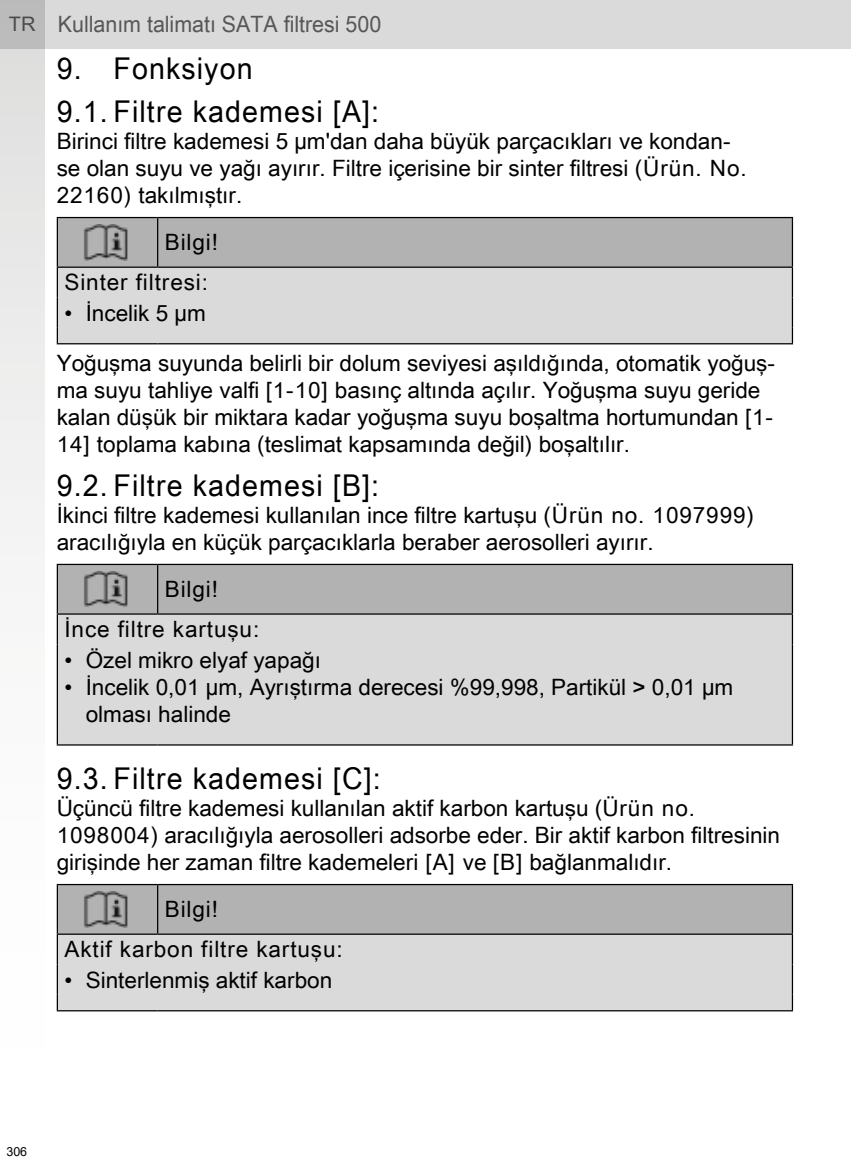
<style>
.page{position:relative;width:851px;height:1170px;background:#fff}
.page>*{position:absolute;margin:0;border:0;box-sizing:border-box;transform-origin:0 0}
.t1{font:30px/43px "Arial Unicode MS";letter-spacing:.04em;color:#000;scale:.95 1}
.t2{font:22.5px/27px "Arial Unicode MS";color:#000}
.t3{font:22.5px/40px "Arial Unicode MS";letter-spacing:.04em;color:#000}
.t4{font:22.5px "Arial Unicode MS";color:#575756;scale:.95 1}
.t5{font:12.5px "Arial";color:#000}
.s1{font-size:20px}
</style>
<div class="page">
<div style="left:0;top:0;width:850px;height:49px;background:#dadada"></div>
<svg style="left:0;top:0;width:44px;height:555px"></svg>
<div style="left:58px;top:297px;width:733px;height:46px;background:#dadada"></div>
<svg style="left:57px;top:218px;width:734px;height:79px;background:#c1c1c1"></svg>
<hr style="left:791px;top:268px;width:2px;height:29px;background:#000">
<hr style="left:57px;top:297px;width:1px;height:31px;background:#000">
<hr style="left:791px;top:297px;width:2px;height:31px;background:#000">
<hr style="left:57px;top:217px;width:101px;height:1px;background:#000">
<hr style="left:57px;top:218px;width:1px;height:48px;background:#000">
<hr style="left:158px;top:217px;width:635px;height:1px;background:#000">
<hr style="left:157px;top:218px;width:1px;height:48px;background:#000">
<hr style="left:791px;top:218px;width:2px;height:48px;background:#000">
<hr style="left:57px;top:266px;width:101px;height:2px;background:#000">
<hr style="left:158px;top:266px;width:635px;height:2px;background:#000">
<svg style="left:57px;top:328px;width:1px;height:15px"></svg>
<svg style="left:791px;top:328px;width:2px;height:15px"></svg>
<hr style="left:57px;top:343px;width:101px;height:1px;background:#000">
<hr style="left:158px;top:343px;width:635px;height:1px;background:#000">
<img style="left:61px;top:225px;width:92px;height:35px">
<div style="left:58px;top:565px;width:733px;height:48px;background:#b3b2b2"></div>
<div style="left:58px;top:614px;width:733px;height:130px;background:#dadada"></div>
<hr style="left:57px;top:614px;width:1px;height:30px;background:#000">
<hr style="left:791px;top:614px;width:2px;height:30px;background:#000">
<hr style="left:57px;top:644px;width:1px;height:85px;background:#000">
<hr style="left:791px;top:644px;width:2px;height:85px;background:#000">
<hr style="left:57px;top:563px;width:101px;height:2px;background:#000">
<hr style="left:57px;top:565px;width:1px;height:48px;background:#000">
<hr style="left:158px;top:563px;width:635px;height:2px;background:#000">
<hr style="left:157px;top:565px;width:1px;height:48px;background:#000">
<hr style="left:791px;top:565px;width:2px;height:48px;background:#000">
<hr style="left:57px;top:613px;width:101px;height:1px;background:#000">
<hr style="left:158px;top:613px;width:635px;height:1px;background:#000">
<svg style="left:57px;top:729px;width:1px;height:15px"></svg>
<svg style="left:791px;top:729px;width:2px;height:15px"></svg>
<hr style="left:57px;top:744px;width:101px;height:1px;background:#000">
<hr style="left:158px;top:744px;width:635px;height:1px;background:#000">
<img style="left:61px;top:571px;width:92px;height:36px">
<div style="left:58px;top:885px;width:733px;height:48px;background:#b3b2b2"></div>
<div style="left:58px;top:934px;width:733px;height:76px;background:#dadada"></div>
<hr style="left:57px;top:934px;width:1px;height:30px;background:#000">
<hr style="left:791px;top:934px;width:2px;height:30px;background:#000">
<hr style="left:57px;top:964px;width:1px;height:30px;background:#000">
<hr style="left:791px;top:964px;width:2px;height:30px;background:#000">
<hr style="left:57px;top:883px;width:101px;height:2px;background:#000">
<hr style="left:57px;top:885px;width:1px;height:48px;background:#000">
<hr style="left:158px;top:883px;width:635px;height:2px;background:#000">
<hr style="left:157px;top:885px;width:1px;height:48px;background:#000">
<hr style="left:791px;top:885px;width:2px;height:48px;background:#000">
<hr style="left:57px;top:933px;width:101px;height:1px;background:#000">
<hr style="left:158px;top:933px;width:635px;height:1px;background:#000">
<svg style="left:57px;top:994px;width:1px;height:16px"></svg>
<svg style="left:791px;top:994px;width:2px;height:16px"></svg>
<hr style="left:57px;top:1010px;width:101px;height:1px;background:#000">
<hr style="left:158px;top:1010px;width:635px;height:1px;background:#000">
<img style="left:61px;top:891px;width:92px;height:36px">
<p class="t4" style="left:9px;top:8px;width:393px"><span class="s1">TR</span> Kullanım talimatı SATA filtresi 500</p>
<h1 class="t1" style="left:57px;top:46px;width:341px">9. Fonksiyon<br>9.1. Filtre kademesi [A]:</h1>
<p class="t2" style="left:57px;top:127px;width:691px">Birinci filtre kademesi 5 µm'dan daha büyük parçacıkları ve kondan&shy;se olan suyu ve yağı ayırır. Filtre içerisine bir sinter filtresi (Ürün. No.<br>22160) takılmıştır.</p>
<p class="t3" style="left:64px;top:222px;width:155px;text-indent:100px">Bilgi!<br>Sinter filtresi:</p>
<p class="t2" style="left:64px;top:299px;width:143px">• İncelik 5 µm</p>
<p class="t2" style="left:57px;top:349px;width:719px">Yoğuşma suyunda belirli bir dolum seviyesi aşıldığında, otomatik yoğuş&shy;ma suyu tahliye valfi [1-10] basınç altında açılır. Yoğuşma suyu geride kalan düşük bir miktara kadar yoğuşma suyu boşaltma hortumundan [1- 14] toplama kabına (teslimat kapsamında değil) boşaltılır.</p>
<h1 class="t1" style="left:57px;top:463px;width:341px">9.2. Filtre kademesi [B]:</h1>
<p class="t2" style="left:57px;top:500px;width:698px">İkinci filtre kademesi kullanılan ince filtre kartuşu (Ürün no. 1097999) aracılığıyla en küçük parçacıklarla beraber aerosolleri ayırır.</p>
<p class="t3" style="left:64px;top:569px;width:196px;text-indent:100px">Bilgi!<br>İnce filtre kartuşu:</p>
<p class="t2" style="left:64px;top:646px;width:258px">• Özel mikro elyaf yapağı</p>
<p class="t2" style="left:86px;top:673px;width:649px;text-indent:-21px">• İncelik 0,01 µm, Ayrıştırma derecesi %99,998, Partikül &gt; 0,01 µm olması halinde</p>
<h1 class="t1" style="left:57px;top:756px;width:342px">9.3. Filtre kademesi [C]:</h1>
<p class="t2" style="left:57px;top:793px;width:724px">Üçüncü filtre kademesi kullanılan aktif karbon kartuşu (Ürün no.<br>1098004) aracılığıyla aerosolleri adsorbe eder. Bir aktif karbon filtresinin girişinde her zaman filtre kademeleri [A] ve [B] bağlanmalıdır.</p>
<p class="t3" style="left:64px;top:888px;width:280px;text-indent:100px">Bilgi!<br>Aktif karbon filtre kartuşu:</p>
<p class="t2" style="left:64px;top:965px;width:269px">• Sinterlenmiş aktif karbon</p>
<p class="t5" style="left:6px;top:1143px;width:22px">306</p>
</div>
